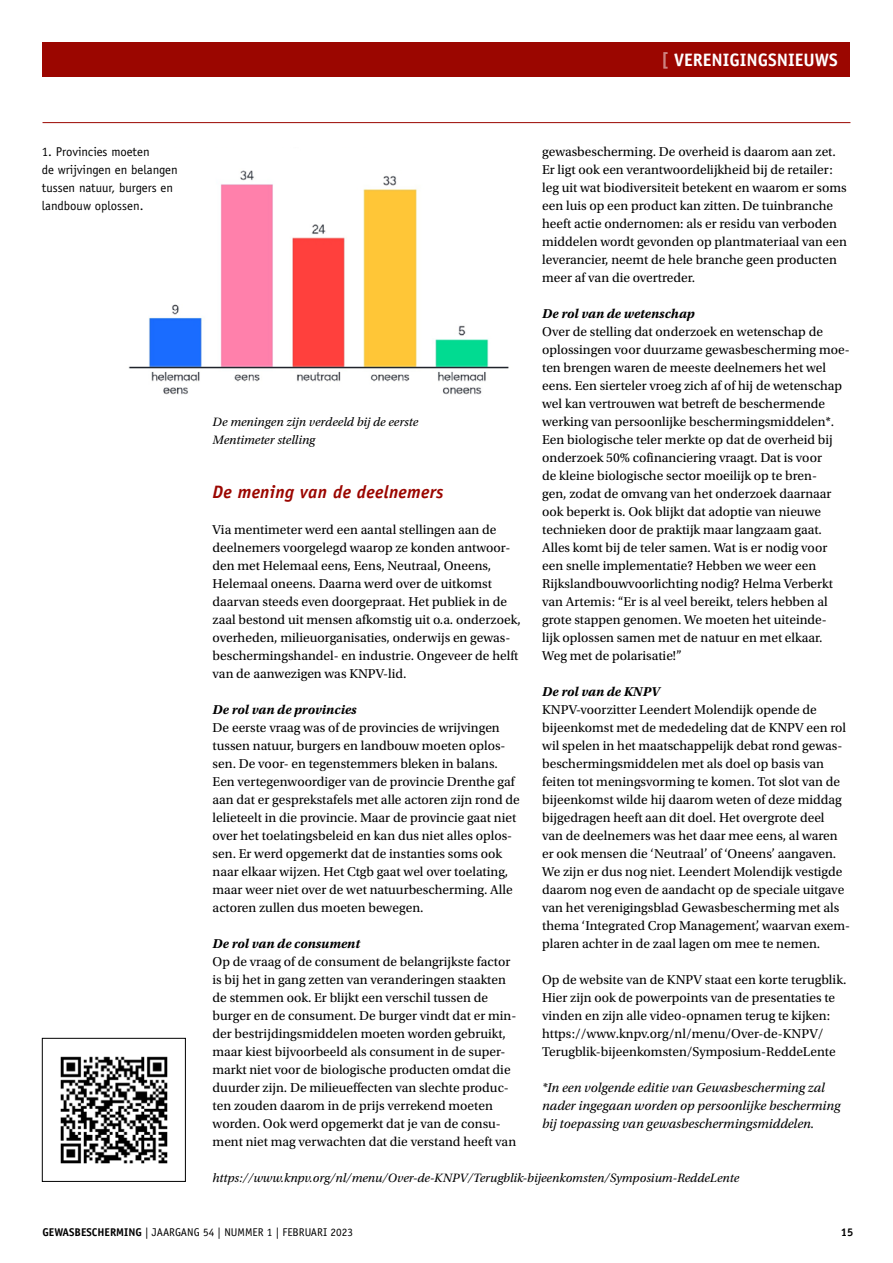
<style>
.page{position:relative;width:893px;height:1263px;background:#fff}
.page>*{position:absolute;margin:0;border:0;box-sizing:border-box;transform-origin:0 0}
.t1{font:italic 700 18px "Officina Sans Std";letter-spacing:.015em;color:#9b0600}
.t2{font:700 18px "Officina Sans Std";color:#fff}
.t3{font:13.5px/18px "Utopia Std";color:#000}
.t4{font:italic 13.5px/18px "Utopia Std";color:#000}
.t5{font:italic 700 13.5px "Utopia Std";color:#000}
.t6{font:italic 12.75px/18px "Utopia Std";color:#000}
.t7{font:12.75px/18px "Officina Sans Std";color:#000}
.t8{font:11.25px "Officina Sans Std";color:#000}
.t9{font:700 11.25px "Officina Sans Std";color:#000}
.s1{color:#cd8380}
.s2{font-weight:700}
</style>
<div class="page">
<div style="left:43px;top:43px;width:807px;height:34px;background:#9b0600"></div>
<hr style="left:43px;top:122px;width:807px;height:1px;background:#9b0600">
<img style="left:128px;top:170px;width:381px;height:225px">
<img style="left:60px;top:1056px;width:108px;height:108px">
<div style="left:42px;top:1038px;width:144px;height:144px;border:1px solid #000"></div>
<p class="t7" style="left:42px;top:143px;width:137px">1. Provincies moeten<br>de wrijvingen en belangen tussen natuur, burgers en landbouw oplossen.</p>
<h1 class="t2" style="left:661px;top:49px;width:178px"><span class="s1">[</span> VERENIGINGSNIEUWS</h1>
<p class="t6" style="left:213px;top:413px;width:207px">De meningen zijn verdeeld bij de eerste<br>Mentimeter stelling</p>
<h1 class="t1" style="left:213px;top:481px;width:232px">De mening van de deelnemers</h1>
<p class="t3" style="left:213px;top:521px;width:310px">Via mentimeter werd een aantal stellingen aan de deelnemers voorgelegd waarop ze konden antwoor&shy;den met Helemaal eens, Eens, Neutraal, Oneens, Helemaal oneens. Daarna werd over de uitkomst daarvan steeds even doorgepraat. Het publiek in de zaal bestond uit mensen afkomstig uit o.a. onderzoek, overheden, milieuorganisaties, onderwijs en gewas&shy;beschermingshandel- en industrie. Ongeveer de helft van de aanwezigen was KNPV-lid.</p>
<p class="t5" style="left:213px;top:702px;width:145px">De rol van de provincies</p>
<p class="t3" style="left:213px;top:719px;width:309px">De eerste vraag was of de provincies de wrijvingen tussen natuur, burgers en landbouw moeten oplos&shy;sen. De voor- en tegenstemmers bleken in balans.<br>Een vertegenwoordiger van de provincie Drenthe gaf aan dat er gesprekstafels met alle actoren zijn rond de lelieteelt in die provincie. Maar de provincie gaat niet over het toelatingsbeleid en kan dus niet alles oplos&shy;sen. Er werd opgemerkt dat de instanties soms ook naar elkaar wijzen. Het Ctgb gaat wel over toelating, maar weer niet over de wet natuurbescherming. Alle actoren zullen dus moeten bewegen.</p>
<p class="t5" style="left:213px;top:936px;width:149px">De rol van de consument</p>
<p class="t3" style="left:213px;top:953px;width:305px">Op de vraag of de consument de belangrijkste factor is bij het in gang zetten van veranderingen staakten de stemmen ook. Er blijkt een verschil tussen de burger en de consument. De burger vindt dat er min&shy;der bestrijdingsmiddelen moeten worden gebruikt, maar kiest bijvoorbeeld als consument in de super&shy;markt niet voor de biologische producten omdat die duurder zijn. De milieueffecten van slechte produc&shy;ten zouden daarom in de prijs verrekend moeten worden. Ook werd opgemerkt dat je van de consu&shy;ment niet mag verwachten dat die verstand heeft van</p>
<p class="t3" style="left:542px;top:143px;width:306px">gewasbescherming. De overheid is daarom aan zet.<br>Er ligt ook een verantwoordelijkheid bij de retailer: leg uit wat biodiversiteit betekent en waarom er soms een luis op een product kan zitten. De tuinbranche heeft actie ondernomen: als er residu van verboden middelen wordt gevonden op plantmateriaal van een leverancier, neemt de hele branche geen producten meer af van die overtreder.</p>
<p class="t5" style="left:542px;top:306px;width:154px">De rol van de wetenschap</p>
<p class="t3" style="left:542px;top:323px;width:309px">Over de stelling dat onderzoek en wetenschap de oplossingen voor duurzame gewasbescherming moe&shy;ten brengen waren de meeste deelnemers het wel eens. Een sierteler vroeg zich af of hij de wetenschap wel kan vertrouwen wat betreft de beschermende werking van persoonlijke beschermingsmiddelen*.<br>Een biologische teler merkte op dat de overheid bij onderzoek 50% cofinanciering vraagt. Dat is voor<br>de kleine biologische sector moeilijk op te bren-<br>gen, zodat de omvang van het onderzoek daarnaar ook beperkt is. Ook blijkt dat adoptie van nieuwe technieken door de praktijk maar langzaam gaat.<br>Alles komt bij de teler samen. Wat is er nodig voor een snelle implementatie? Hebben we weer een Rijkslandbouwvoorlichting nodig? Helma Verberkt van Artemis: “Er is al veel bereikt, telers hebben al grote stappen genomen. We moeten het uiteinde-<br>lijk oplossen samen met de natuur en met elkaar.<br>Weg met de polarisatie!”</p>
<p class="t5" style="left:542px;top:684px;width:119px">De rol van de KNPV</p>
<p class="t3" style="left:542px;top:701px;width:309px">KNPV-voorzitter Leendert Molendijk opende de bijeenkomst met de mededeling dat de KNPV een rol wil spelen in het maatschappelijk debat rond gewas&shy;beschermingsmiddelen met als doel op basis van feiten tot meningsvorming te komen. Tot slot van de bijeenkomst wilde hij daarom weten of deze middag bijgedragen heeft aan dit doel. Het overgrote deel<br>van de deelnemers was het daar mee eens, al waren er ook mensen die ‘Neutraal’ of ‘Oneens’ aangaven.<br>We zijn er dus nog niet. Leendert Molendijk vestigde daarom nog even de aandacht op de speciale uitgave van het verenigingsblad Gewasbescherming met als thema ‘Integrated Crop Management’, waarvan exem&shy;plaren achter in de zaal lagen om mee te nemen.</p>
<p class="t3" style="left:542px;top:971px;width:306px">Op de website van de KNPV staat een korte terugblik.<br>Hier zijn ook de powerpoints van de presentaties te vinden en zijn alle video-opnamen terug te kijken: https://www.knpv.org/nl/menu/Over-de-KNPV/ Terugblik-bijeenkomsten/Symposium-ReddeLente</p>
<p class="t4" style="left:542px;top:1079px;width:300px">*In een volgende editie van Gewasbescherming zal nader ingegaan worden op persoonlijke bescherming bij toepassing van gewasbeschermingsmiddelen.</p>
<p class="t6" style="left:213px;top:1169px;width:528px">https://www.knpv.org/nl/menu/Over-de-KNPV/Terugblik-bijeenkomsten/Symposium-ReddeLente</p>
<p class="t8" style="left:43px;top:1226px;width:312px"><span class="s2">GEWASBESCHERMING</span> | JAARGANG 54 | NUMMER 1 | FEBRUARI 2023</p>
<p class="t9" style="left:841px;top:1225px;width:14px">15</p>
</div>
